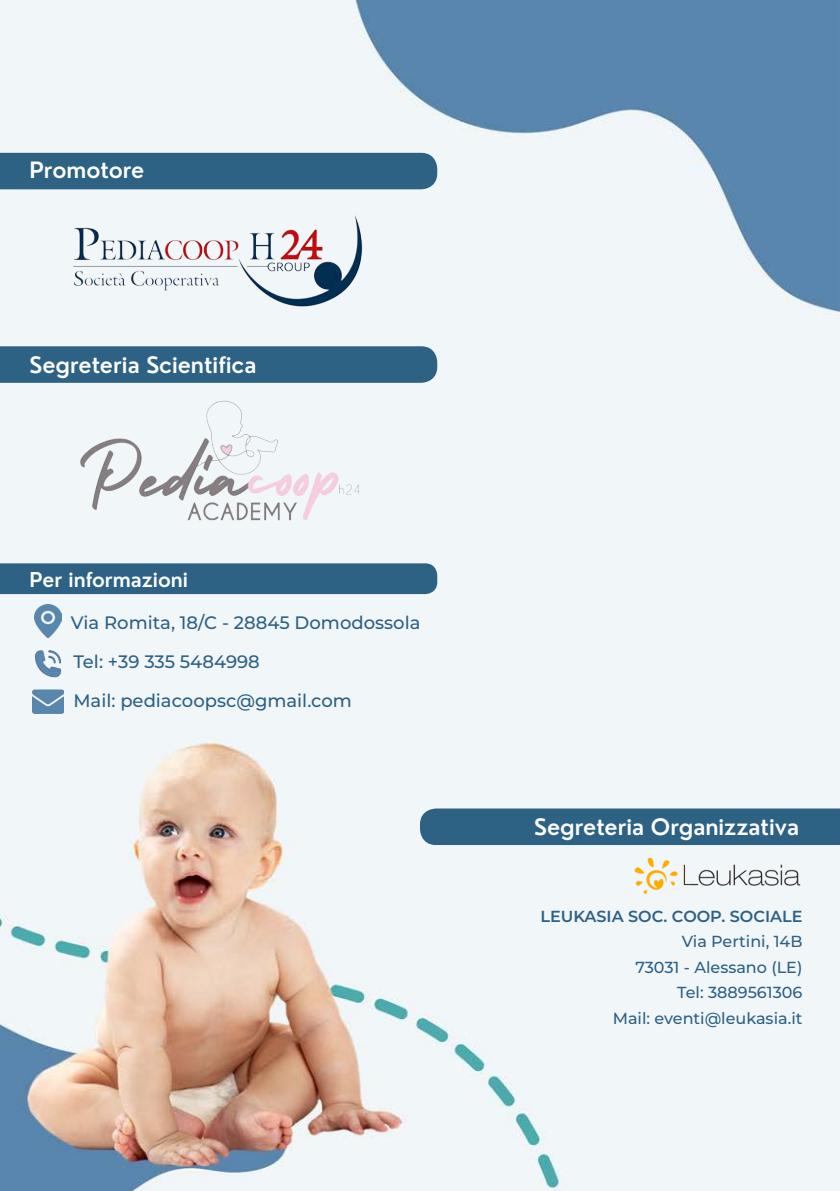
<style>
.page{position:relative;width:840px;height:1191px;background:#fff}
.page>*{position:absolute;margin:0;border:0;box-sizing:border-box;transform-origin:0 0}
.t1{font:600 22px "Nourd";color:#fff}
.t2{font:600 20px "Nourd";color:#fff}
.t3{font:500 18px "Montserrat";color:#2c6184}
.t4{font:500 16px "Montserrat";color:#2c6184}
.t5{font:600 16px "Montserrat";color:#2c6184}
</style>
<div class="page">
<img style="left:0;top:0;width:839px;height:1191px">
<img style="left:72px;top:400px;width:293px;height:124px">
<div style="left:0;top:153px;width:437px;height:36px;background:#2d6285"></div>
<img style="left:72px;top:198px;width:290px;height:112px">
<div style="left:0;top:346px;width:437px;height:37px;background:#2d6285"></div>
<div style="left:0;top:563px;width:437px;height:31px;background:#2d6285"></div>
<img style="left:32px;top:648px;width:32px;height:31px">
<div style="left:420px;top:808px;width:419px;height:37px;background:#2d6285"></div>
<img style="left:631px;top:853px;width:172px;height:45px">
<img style="left:35px;top:604px;width:26px;height:34px">
<img style="left:32px;top:686px;width:32px;height:31px">
<p class="t1" style="left:29px;top:157px;width:116px">Promotore</p>
<p class="t1" style="left:29px;top:352px;width:228px">Segreteria Scientifica</p>
<p class="t2" style="left:29px;top:567px;width:160px">Per informazioni</p>
<p class="t3" style="left:71px;top:609px;width:351px">Via Romita, 18/C - 28845 Domodossola</p>
<p class="t3" style="left:73px;top:649px;width:188px">Tel: +39 335 5484998</p>
<p class="t3" style="left:73px;top:687px;width:280px">Mail: pediacoopsc@gmail.com</p>
<p class="t1" style="left:534px;top:814px;width:266px">Segreteria Organizzativa</p>
<p class="t5" style="left:540px;top:905px;width:263px">LEUKASIA SOC. COOP. SOCIALE</p>
<p class="t4" style="left:681px;top:930px;width:122px">Via Pertini, 14B</p>
<p class="t4" style="left:635px;top:956px;width:168px">73031 - Alessano (LE)</p>
<p class="t4" style="left:677px;top:981px;width:127px">Tel: 3889561306</p>
<p class="t4" style="left:612px;top:1006px;width:191px">Mail: eventi@leukasia.it</p>
</div>
